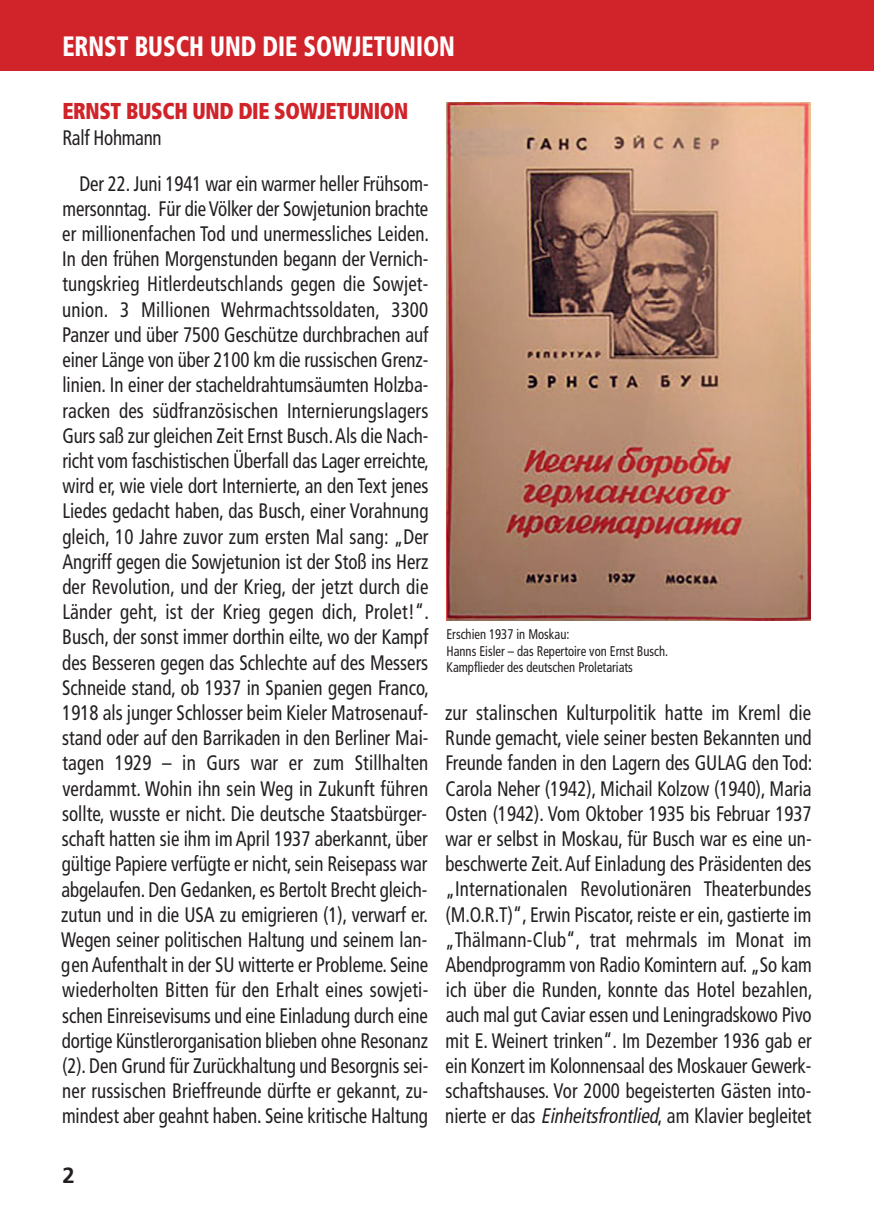
<style>
.page{position:relative;width:874px;height:1225px;background:#fff}
.page>*{position:absolute;margin:0;border:0;box-sizing:border-box;transform-origin:0 0}
.t1{font:900 condensed 28px "Frutiger";color:#fff;scale:.84 1}
.t2{font:900 condensed 23px "Frutiger";letter-spacing:-.015em;color:#d1232a;scale:.9 1}
.t3{font:700 22px "Frutiger";color:#231f20}
.t4{font:condensed 21px/25.2px "Frutiger LT Com";color:#231f20;text-align:justify;scale:.9 1}
.t5{font:condensed 14px/16.8px "Frutiger LT Com";color:#231f20;scale:.9 1}
.s1{font-style:italic}
</style>
<div class="page">
<div style="left:0;top:0;width:873px;height:71px;background:#d1232a"></div>
<img style="left:446px;top:102px;width:364px;height:518px">
<h1 class="t1" style="left:62px;top:35px;width:468px">ERNST BUSCH UND DIE SOWJETUNION</h1>
<p class="t2" style="left:62px;top:102px;width:385px">ERNST BUSCH UND DIE SOWJETUNION</p>
<p class="t4" style="left:79px;top:116px;width:389px;line-height:45.2px;text-indent:-17px">Ralf Hohmann<br>Der 22. Juni 1941 war ein warmer heller Frühsom-</p>
<p class="t4" style="left:61px;top:196px;width:410px">mersonntag. Für die Völker der Sowjetunion brachte er millionenfachen Tod und unermessliches Leiden.<br>In den frühen Morgenstunden begann der Vernich&shy;tungskrieg Hitlerdeutschlands gegen die Sowjet&shy;union. 3 Millionen Wehrmachtssoldaten, 3300<br>Panzer und über 7500 Geschütze durchbrachen auf einer Länge von über 2100 km die russischen Grenz&shy;linien. In einer der stacheldrahtumsäumten Holzba&shy;racken des südfranzösischen Internierungslagers Gurs saß zur gleichen Zeit Ernst Busch. Als die Nach&shy;richt vom faschistischen Überfall das Lager erreichte, wird er, wie viele dort Internierte, an den Text jenes Liedes gedacht haben, das Busch, einer Vorahnung gleich, 10 Jahre zuvor zum ersten Mal sang: „Der Angriff gegen die Sowjetunion ist der Stoß ins Herz der Revolution, und der Krieg, der jetzt durch die Länder geht, ist der Krieg gegen dich, Prolet!“.<br>Busch, der sonst immer dorthin eilte, wo der Kampf des Besseren gegen das Schlechte auf des Messers Schneide stand, ob 1937 in Spanien gegen Franco, 1918 als junger Schlosser beim Kieler Matrosenauf&shy;stand oder auf den Barrikaden in den Berliner Mai&shy;tagen 1929 – in Gurs war er zum Stillhalten verdammt. Wohin ihn sein Weg in Zukunft führen sollte, wusste er nicht. Die deutsche Staatsbürger&shy;schaft hatten sie ihm im April 1937 aberkannt, über gültige Papiere verfügte er nicht, sein Reisepass war abgelaufen. Den Gedanken, es Bertolt Brecht gleich&shy;zutun und in die USA zu emigrieren (1), verwarf er.<br>Wegen seiner politischen Haltung und seinem lan&shy;gen Aufenthalt in der SU witterte er Probleme. Seine wiederholten Bitten für den Erhalt eines sowjeti&shy;schen Einreisevisums und eine Einladung durch eine dortige Künstlerorganisation blieben ohne Resonanz (2). Den Grund für Zurückhaltung und Besorgnis sei&shy;ner russischen Brieffreunde dürfte er gekannt, zu&shy;mindest aber geahnt haben. Seine kritische Haltung</p>
<p class="t3" style="left:62px;top:1166px;width:14px">2</p>
<p class="t5" style="left:446px;top:625px;width:248px">Erschien 1937 in Moskau:<br>Hanns Eisler – das Repertoire von Ernst Busch.<br>Kampflieder des deutschen Proletariats</p>
<p class="t4" style="left:445px;top:700px;width:409px">zur stalinschen Kulturpolitik hatte im Kreml die Runde gemacht, viele seiner besten Bekannten und Freunde fanden in den Lagern des GULAG den Tod:<br>Carola Neher (1942), Michail Kolzow (1940), Maria Osten (1942). Vom Oktober 1935 bis Februar 1937 war er selbst in Moskau, für Busch war es eine un&shy;beschwerte Zeit. Auf Einladung des Präsidenten des „Internationalen Revolutionären Theaterbundes (M.O.R.T)“, Erwin Piscator, reiste er ein, gastierte im „Thälmann-Club“, trat mehrmals im Monat im Abendprogramm von Radio Komintern auf. „So kam ich über die Runden, konnte das Hotel bezahlen, auch mal gut Caviar essen und Leningradskowo Pivo mit E. Weinert trinken“. Im Dezember 1936 gab er ein Konzert im Kolonnensaal des Moskauer Gewerk&shy;schaftshauses. Vor 2000 begeisterten Gästen into&shy;nierte er das <span class="s1">Einheitsfrontlied</span>, am Klavier begleitet</p>
</div>
